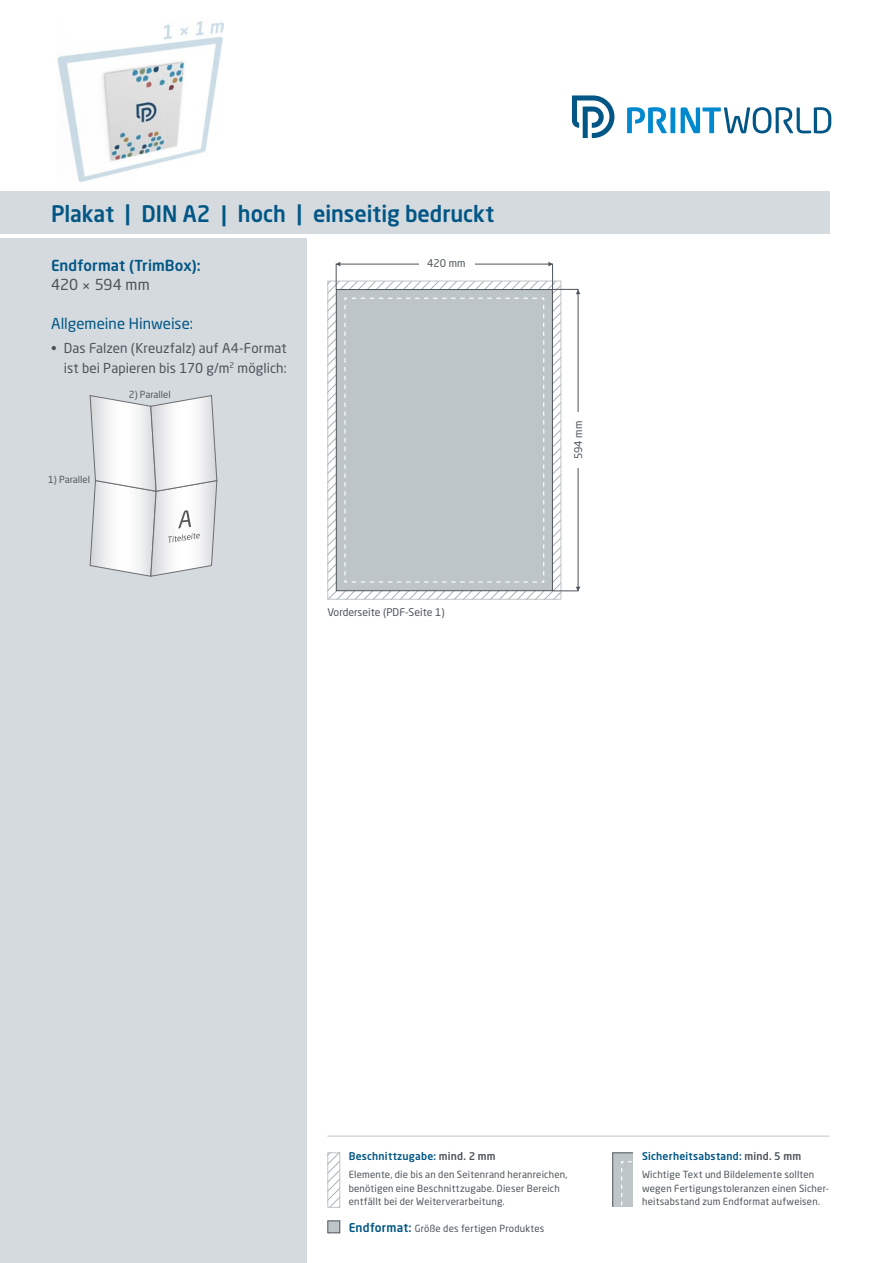
<style>
.page{position:relative;width:893px;height:1263px;background:#fff}
.page>*{position:absolute;margin:0;border:0;box-sizing:border-box;transform-origin:0 0}
.t1{font:500 22.5px "Neo Sans Pro";letter-spacing:-.005em;color:#015685;scale:.96 1}
.t2{font:500 15px "Neo Sans Pro";letter-spacing:.005em;color:#015685}
.t3{font:15px "Neo Sans Pro";color:#015685}
.t4{font:15px "Neo Sans Pro";letter-spacing:.005em;color:#4d545a}
.t5{font:13.5px/19.5px "Neo Sans Pro";letter-spacing:.005em;color:#4d545a;text-align:right}
.t6{font:500 10.5px "Neo Sans Pro";letter-spacing:.02em;color:#015685}
.t7{font:10.5px "Neo Sans Pro";color:#4d545a}
.t8{font:9.75px/13.5px "Neo Sans Pro";letter-spacing:.02em;color:#4d545a}
.t9{font:9.6px "Neo Sans Pro";color:#57585a}
.s1{color:#4d545a}
.s2{font-weight:500;font-size:12px;color:#015685}
</style>
<div class="page">
<div style="left:0;top:238px;width:306px;height:1025px;background:#d4dade"></div>
<div style="left:0;top:191px;width:829px;height:43px;background:#d4dade"></div>
<svg style="left:627px;top:107px;width:204px;height:26px"></svg>
<svg style="left:572px;top:96px;width:42px;height:42px"></svg>
<div style="left:336px;top:289px;width:217px;height:302px;background:#bec5c9"></div>
<div style="left:336px;top:264px;width:217px;height:26px;border:1px solid #4d545a"></div>
<svg style="left:336px;top:262px;width:4px;height:4px"></svg>
<svg style="left:548px;top:262px;width:5px;height:4px"></svg>
<svg style="left:576px;top:290px;width:4px;height:4px"></svg>
<svg style="left:576px;top:587px;width:4px;height:4px"></svg>
<div style="left:419px;top:259px;width:55px;height:9px;background:#fff"></div>
<svg style="left:328px;top:298px;width:233px;height:301px"></svg>
<svg style="left:344px;top:297px;width:201px;height:286px"></svg>
<hr style="left:327px;top:1135px;width:502px;height:2px;background:#d4dade">
<svg style="left:329px;top:1154px;width:9px;height:52px"></svg>
<div style="left:327px;top:1152px;width:13px;height:56px;border:1px solid #bec5c9"></div>
<div style="left:327px;top:1220px;width:13px;height:13px;background:#bec5c9;border:1px solid #4d545a"></div>
<div style="left:612px;top:1152px;width:34px;height:60px;background:#bec5c9;border:1px solid #4d545a"></div>
<svg style="left:621px;top:1161px;width:13px;height:47px"></svg>
<div style="left:634px;top:1148px;width:17px;height:68px;background:#fff"></div>
<div style="left:608px;top:1208px;width:26px;height:8px;background:#fff"></div>
<img style="left:57px;top:21px;width:166px;height:161px">
<svg style="left:90px;top:395px;width:127px;height:182px"></svg>
<h1 class="t1" style="left:51px;top:200px;width:463px">Plakat | DIN A2 | hoch | einseitig bedruckt</h1>
<h2 class="t2" style="left:51px;top:256px;width:151px">Endformat (TrimBox):</h2>
<h2 class="t4" style="left:51px;top:276px;width:100px">420 × 594 mm</h2>
<h2 class="t3" style="left:51px;top:315px;width:144px">Allgemeine Hinweise:</h2>
<h3 class="t5" style="left:51px;top:338px;width:237px">• Das Falzen (Kreuzfalz) auf A4-Format ist bei Papieren bis 170 g/m<sup>2</sup> möglich:</h3>
<p class="t9" style="left:48px;top:473px;width:43px">1) Parallel</p>
<p class="t9" style="left:129px;top:389px;width:43px">2) Parallel</p>
<p class="t7" style="left:427px;top:257px;width:40px">420 mm</p>
<p class="t7" style="left:327px;top:606px;width:119px">Vorderseite (PDF-Seite 1)</p>
<p class="t7" style="left:572px;top:459px;width:40px;rotate:-90deg">594 mm</p>
<p class="t6" style="left:349px;top:1150px;width:149px">Beschnittzugabe: <span class="s1">mind. 2 mm</span></p>
<p class="t8" style="left:349px;top:1168px;width:220px">Elemente, die bis an den Seitenrand heranreichen, benötigen eine Beschnittzugabe. Dieser Bereich entfällt bei der Weiterverarbeitung.</p>
<p class="t8" style="left:349px;top:1221px;width:197px"><span class="s2">Endformat:</span> Größe des fertigen Produktes</p>
<p class="t6" style="left:642px;top:1150px;width:161px">Sicherheitsabstand: <span class="s1">mind. 5 mm</span></p>
<p class="t8" style="left:642px;top:1168px;width:188px">Wichtige Text und Bildelemente sollten wegen Fertigungstoleranzen einen Sicher&shy;heitsabstand zum Endformat aufweisen.</p>
</div>
